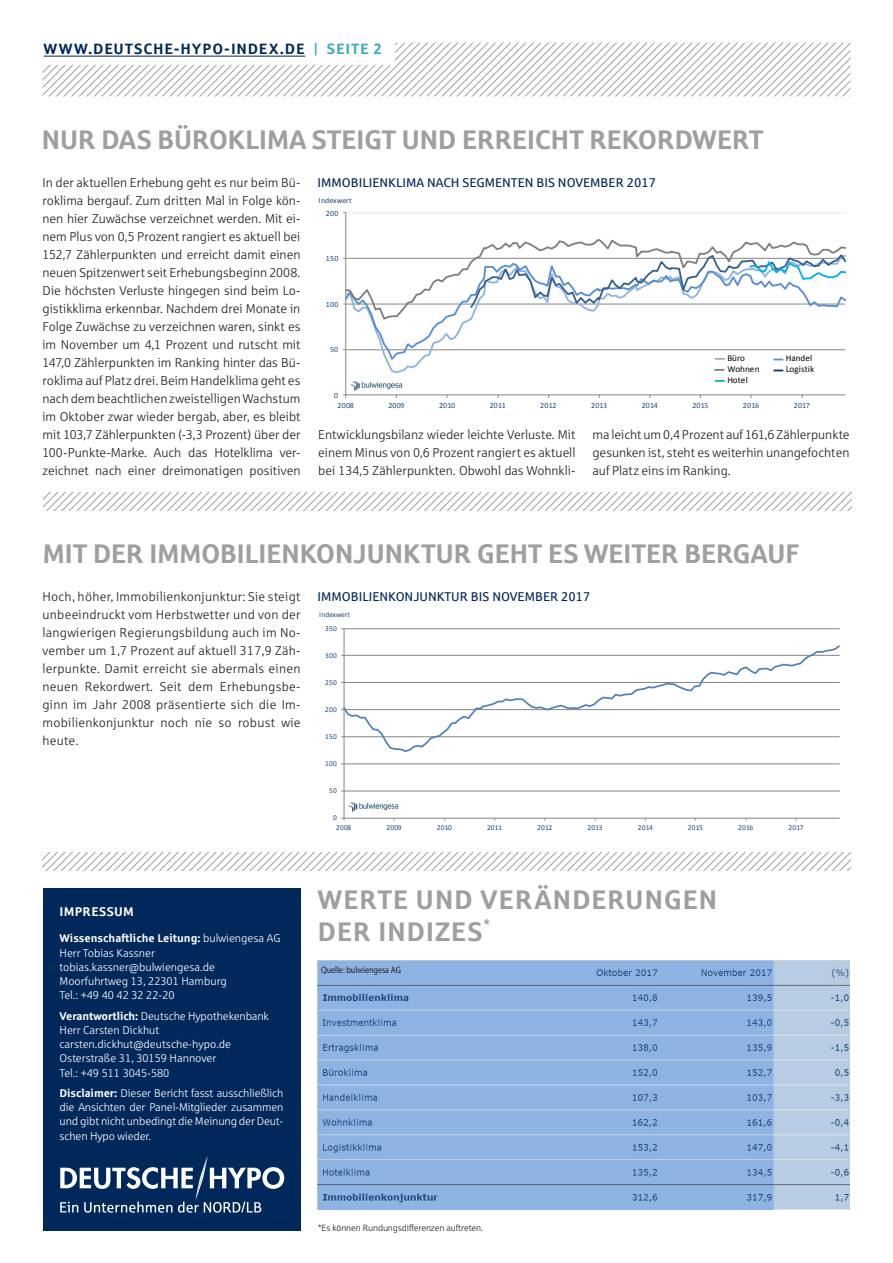
<style>
.page{position:relative;width:893px;height:1263px;background:#fff}
.page>*{position:absolute;margin:0;border:0;box-sizing:border-box;transform-origin:0 0}
.t1{font:700 27px "Sparkasse Rg";letter-spacing:-.015em;color:#9d9fa2}
.t2{font:700 27px/32.4px "Sparkasse Rg";letter-spacing:.025em;color:#9d9fa2}
.t3{font:700 15px "Sparkasse Rg";letter-spacing:.055em;color:#00285b}
.t4{font:700 13.5px "Sparkasse Rg";color:#9d9fa2}
.t5{font:12.75px/18px "Sparkasse Lt";color:#231f20;text-align:justify}
.t6{font:12.75px "Sparkasse Rg";color:#00285b}
.t7{font:700 12.75px "Sparkasse Rg";letter-spacing:.02em;color:#fff}
.t8{font:11.25px/14.2px "Sparkasse Lt";color:#fff;text-align:justify}
.t9{font:700 11.25px "Sparkasse Rg";color:#fff}
.t10{font:9.45px "Myriad Pro";color:#231f20;scale:.85 1}
.t11{font:9.15px "Calibri";letter-spacing:.005em;color:#000}
.t12{font:9px "Sparkasse Lt";letter-spacing:-.01em;color:#231f20}
.t13{font:7.95px "Calibri";letter-spacing:.03em;color:#1f497d}
.t14{font:7.5px "Calibri";letter-spacing:.03em;color:#1f497d}
.s1{color:#3baac0}
.s2{font-family:"Sparkasse Lt";font-weight:400}
.s3{font-family:"Sparkasse Rg";font-weight:700}
</style>
<div class="page">
<svg style="left:43px;top:43px;width:807px;height:54px"></svg>
<div style="left:43px;top:889px;width:257px;height:342px;background:#00285b"></div>
<svg style="left:43px;top:493px;width:808px;height:18px"></svg>
<svg style="left:43px;top:853px;width:807px;height:18px"></svg>
<svg style="left:60px;top:1157px;width:224px;height:56px"></svg>
<hr style="left:44px;top:56px;width:261px;height:1px;background:#00285b">
<img style="left:317px;top:961px;width:533px;height:248px">
<div style="left:345px;top:212px;width:501px;height:183px;border:1px solid #fff"></div>
<hr style="left:345px;top:213px;width:1px;height:182px;background:#868686">
<hr style="left:346px;top:395px;width:499px;height:1px;background:#868686">
<svg style="left:345px;top:321px;width:501px;height:41px"></svg>
<svg style="left:343px;top:238px;width:503px;height:83px"></svg>
<img style="left:350px;top:381px;width:53px;height:9px">
<svg style="left:714px;top:369px;width:10px;height:2px"></svg>
<svg style="left:715px;top:358px;width:10px;height:2px"></svg>
<svg style="left:715px;top:380px;width:10px;height:2px"></svg>
<hr style="left:344px;top:791px;width:496px;height:1px;background:#868686">
<hr style="left:344px;top:764px;width:496px;height:1px;background:#868686">
<hr style="left:344px;top:628px;width:496px;height:1px;background:#868686">
<hr style="left:344px;top:629px;width:1px;height:189px;background:#868686">
<hr style="left:344px;top:818px;width:496px;height:1px;background:#868686">
<svg style="left:344px;top:644px;width:496px;height:109px"></svg>
<img style="left:349px;top:803px;width:49px;height:8px">
<p class="t3" style="left:44px;top:39px;width:340px">WWW.DEUTSCHE-HYPO-INDEX.DE <span class="s1">| SEITE 2</span></p>
<p class="t1" style="left:41px;top:122px;width:724px">NUR DAS BÜROKLIMA STEIGT UND ERREICHT REKORDWERT</p>
<p class="t6" style="left:317px;top:174px;width:340px">IMMOBILIENKLIMA NACH SEGMENTEN BIS NOVEMBER 2017</p>
<p class="t5" style="left:43px;top:173px;width:259px">In der aktuellen Erhebung geht es nur beim Bü&shy;roklima bergauf. Zum dritten Mal in Folge kön&shy;nen hier Zuwächse verzeichnet werden. Mit ei&shy;nem Plus von 0,5 Prozent rangiert es aktuell bei 152,7 Zählerpunkten und erreicht damit einen neuen Spitzenwert seit Erhebungsbeginn 2008.<br>Die höchsten Verluste hingegen sind beim Lo&shy;gistikklima erkennbar. Nachdem drei Monate in Folge Zuwächse zu verzeichnen waren, sinkt es im November um 4,1 Prozent und rutscht mit 147,0 Zählerpunkten im Ranking hinter das Bü&shy;roklima auf Platz drei. Beim Handelklima geht es nach dem beachtlichen zweistelligen Wachstum im Oktober zwar wieder bergab, aber, es bleibt mit 103,7 Zählerpunkten (-3,3 Prozent) über der 100-Punkte-Marke. Auch das Hotelklima ver&shy;zeichnet nach einer dreimonatigen positiven</p>
<p class="t13" style="left:319px;top:195px;width:35px">Indexwert</p>
<p class="t13" style="left:326px;top:208px;width:14px">200</p>
<p class="t13" style="left:326px;top:253px;width:14px">150</p>
<p class="t13" style="left:326px;top:299px;width:14px">100</p>
<p class="t13" style="left:330px;top:345px;width:10px">50</p>
<p class="t11" style="left:727px;top:352px;width:19px">Büro</p>
<p class="t11" style="left:786px;top:352px;width:28px">Handel</p>
<p class="t11" style="left:727px;top:363px;width:34px">Wohnen</p>
<p class="t11" style="left:786px;top:363px;width:30px">Logistik</p>
<p class="t11" style="left:727px;top:374px;width:22px">Hotel</p>
<p class="t13" style="left:334px;top:390px;width:6px">0</p>
<p class="t13" style="left:338px;top:401px;width:18px">2008</p>
<p class="t13" style="left:388px;top:401px;width:18px">2009</p>
<p class="t13" style="left:439px;top:401px;width:18px">2010</p>
<p class="t13" style="left:490px;top:401px;width:18px">2011</p>
<p class="t13" style="left:540px;top:401px;width:18px">2012</p>
<p class="t13" style="left:591px;top:401px;width:18px">2013</p>
<p class="t13" style="left:642px;top:401px;width:18px">2014</p>
<p class="t13" style="left:692px;top:401px;width:18px">2015</p>
<p class="t13" style="left:743px;top:401px;width:18px">2016</p>
<p class="t13" style="left:794px;top:401px;width:18px">2017</p>
<p class="t5" style="left:318px;top:425px;width:259px">Entwicklungsbilanz wieder leichte Verluste. Mit einem Minus von 0,6 Prozent rangiert es aktuell bei 134,5 Zählerpunkten. Obwohl das Wohnkli-</p>
<p class="t5" style="left:592px;top:425px;width:259px">ma leicht um 0,4 Prozent auf 161,6 Zählerpunkte gesunken ist, steht es weiterhin unangefochten auf Platz eins im Ranking.</p>
<p class="t1" style="left:43px;top:537px;width:758px">MIT DER IMMOBILIENKONJUNKTUR GEHT ES WEITER BERGAUF</p>
<p class="t5" style="left:43px;top:587px;width:260px">Hoch, höher, Immobilienkonjunktur: Sie steigt unbeeindruckt vom Herbstwetter und von der langwierigen Regierungsbildung auch im No&shy;vember um 1,7 Prozent auf aktuell 317,9 Zäh&shy;lerpunkte. Damit erreicht sie abermals einen neuen Rekordwert. Seit dem Erhebungsbe&shy;ginn im Jahr 2008 präsentierte sich die Im&shy;mobilienkonjunktur noch nie so robust wie heute.</p>
<p class="t6" style="left:317px;top:588px;width:275px">IMMOBILIENKONJUNKTUR BIS NOVEMBER 2017</p>
<p class="t14" style="left:319px;top:610px;width:32px">Indexwert</p>
<p class="t14" style="left:325px;top:623px;width:13px">350</p>
<p class="t14" style="left:325px;top:650px;width:13px">300</p>
<p class="t14" style="left:325px;top:678px;width:13px">250</p>
<p class="t14" style="left:325px;top:705px;width:13px">200</p>
<p class="t14" style="left:325px;top:732px;width:13px">150</p>
<p class="t14" style="left:325px;top:759px;width:13px">100</p>
<p class="t14" style="left:329px;top:786px;width:9px">50</p>
<p class="t14" style="left:333px;top:813px;width:5px">0</p>
<p class="t7" style="left:60px;top:903px;width:76px">IMPRESSUM</p>
<p class="t9" style="left:60px;top:931px;width:222px">Wissenschaftliche Leitung: <span class="s2">bulwiengesa AG</span></p>
<p class="t8" style="left:60px;top:945px;width:97px">Herr Tobias Kassner</p>
<p class="t8" style="left:60px;top:959px;width:157px">tobias.kassner@bulwiengesa.de</p>
<p class="t8" style="left:60px;top:974px;width:169px">Moorfuhrtweg 13, 22301 Hamburg</p>
<p class="t8" style="left:60px;top:988px;width:117px">Tel.: +49 40 42 32 22-20</p>
<p class="t8" style="left:60px;top:1008px;width:211px"><span class="s3">Verantwortlich:</span> Deutsche Hypothekenbank</p>
<p class="t8" style="left:60px;top:1022px;width:101px">Herr Carsten Dickhut</p>
<p class="t8" style="left:60px;top:1037px;width:173px">carsten.dickhut@deutsche-hypo.de</p>
<p class="t8" style="left:60px;top:1051px;width:158px">Osterstraße 31, 30159 Hannover</p>
<p class="t8" style="left:60px;top:1065px;width:111px">Tel.: +49 511 3045-580</p>
<p class="t8" style="left:60px;top:1085px;width:225px"><span class="s3">Disclaimer:</span> Dieser Bericht fasst ausschließlich die Ansichten der Panel-Mitglieder zusammen und gibt nicht unbedingt die Meinung der Deut&shy;schen Hypo wieder.</p>
<p class="t14" style="left:336px;top:823px;width:17px">2008</p>
<p class="t14" style="left:387px;top:823px;width:17px">2009</p>
<p class="t14" style="left:437px;top:823px;width:17px">2010</p>
<p class="t14" style="left:487px;top:823px;width:17px">2011</p>
<p class="t14" style="left:537px;top:823px;width:17px">2012</p>
<p class="t14" style="left:587px;top:823px;width:17px">2013</p>
<p class="t14" style="left:638px;top:823px;width:17px">2014</p>
<p class="t14" style="left:688px;top:823px;width:17px">2015</p>
<p class="t14" style="left:738px;top:823px;width:17px">2016</p>
<p class="t14" style="left:788px;top:823px;width:17px">2017</p>
<p class="t2" style="left:317px;top:882px;width:401px">WERTE UND VERÄNDERUNGEN<br>DER INDIZES</p>
<p class="t4" style="left:484px;top:916px;width:8px">*</p>
<p class="t10" style="left:321px;top:964px;width:95px">Quelle: bulwiengesa AG</p>
<p class="t12" style="left:318px;top:1222px;width:166px">*Es können Rundungsdifferenzen auftreten.</p>
</div>
